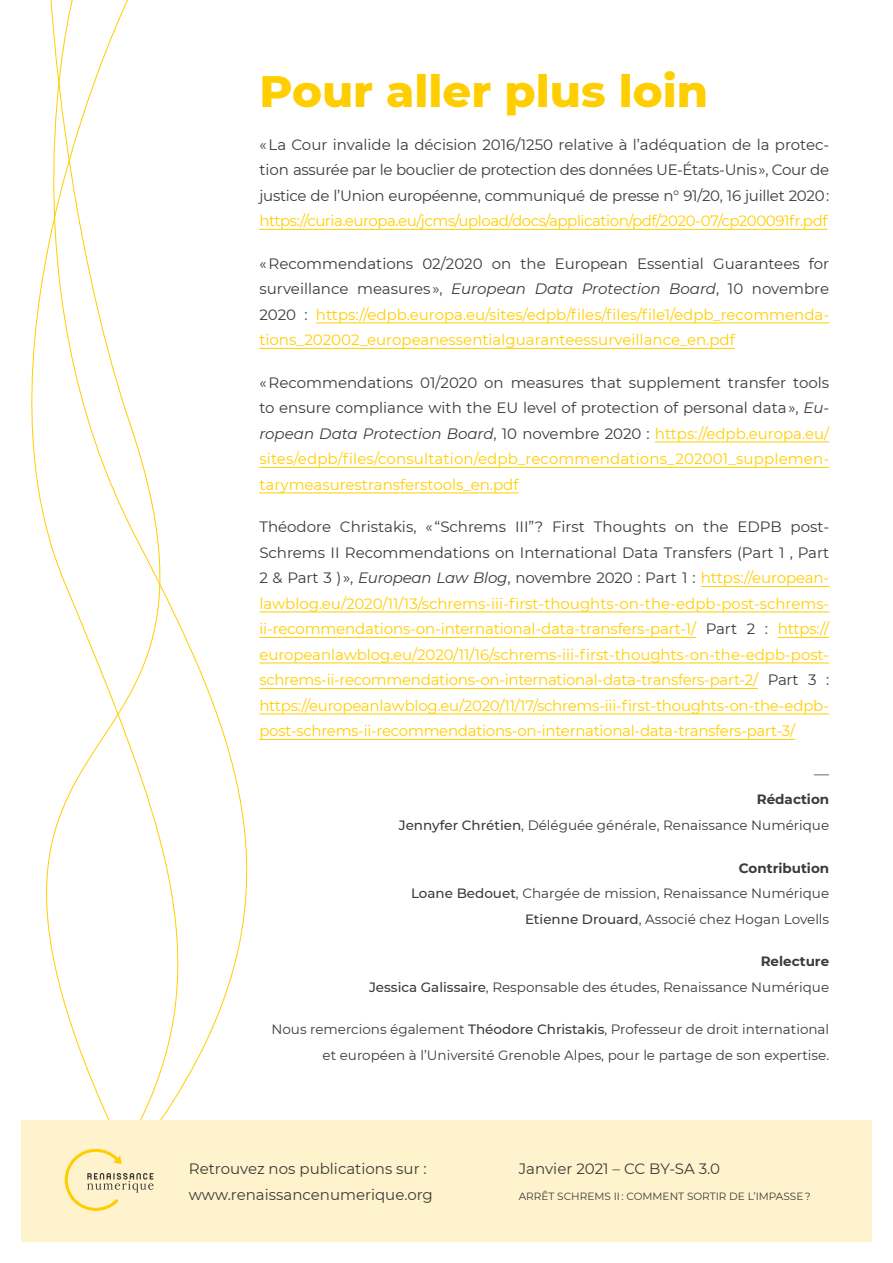
<style>
.page{position:relative;width:893px;height:1263px;background:#fff}
.page>*{position:absolute;margin:0;border:0;box-sizing:border-box;transform-origin:0 0}
.t1{font:800 45px "Montserrat";color:#ffce00}
.t2{font:15px/25.5px "Montserrat";letter-spacing:-.02em;color:#ffce00;text-align:justify}
.t3{font:15px/25.5px "Montserrat";color:#3d3a37;text-align:justify}
.t4{font:13.5px/25.5px "Montserrat";color:#3d3a37;text-align:right}
.t5{font:10.5px "Montserrat";color:#3d3a37}
.s1{color:#3d3a37}
.s2{font-style:italic;color:#3d3a37}
.s3{font-style:italic}
.s4{color:#ffce00}
.s5{font-weight:700}
.s6{font-weight:500}
</style>
<div class="page">
<svg style="left:31px;top:0;width:190px;height:1120px"></svg>
<hr style="left:259px;top:229px;width:568px;height:1px;background:#ffce00">
<hr style="left:316px;top:322px;width:513px;height:1px;background:#ffce00">
<hr style="left:259px;top:348px;width:476px;height:1px;background:#ffce00">
<hr style="left:655px;top:441px;width:174px;height:1px;background:#ffce00">
<hr style="left:259px;top:467px;width:570px;height:1px;background:#ffce00">
<hr style="left:259px;top:492px;width:259px;height:1px;background:#ffce00">
<hr style="left:701px;top:586px;width:128px;height:1px;background:#ffce00">
<hr style="left:259px;top:611px;width:570px;height:1px;background:#ffce00">
<hr style="left:259px;top:637px;width:437px;height:1px;background:#ffce00">
<hr style="left:778px;top:637px;width:51px;height:1px;background:#ffce00">
<hr style="left:259px;top:662px;width:570px;height:1px;background:#ffce00">
<hr style="left:259px;top:688px;width:499px;height:1px;background:#ffce00">
<hr style="left:259px;top:713px;width:570px;height:1px;background:#ffce00">
<hr style="left:259px;top:739px;width:536px;height:1px;background:#ffce00">
<div style="left:21px;top:1120px;width:851px;height:122px;background:#fff3ce"></div>
<svg style="left:65px;top:1148px;width:89px;height:63px"></svg>
<h1 class="t1" style="left:259px;top:58px;width:450px">Pour aller plus loin</h1>
<p class="t3" style="left:259px;top:131px;width:571px">« La Cour invalide la décision 2016/1250 relative à l’adéquation de la protec&shy;tion assurée par le bouclier de protection des données UE-États-Unis », Cour de justice de l’Union européenne, communiqué de presse n° 91/20, 16 juillet 2020 :</p>
<p class="t2" style="left:259px;top:208px;width:570px">https://curia.europa.eu/jcms/upload/docs/application/pdf/2020-07/cp200091fr.pdf</p>
<p class="t2" style="left:259px;top:250px;width:571px"><span class="s1">« Recommendations 02/2020 on the European Essential Guarantees for surveillance measures »,</span> <span class="s2">European Data Protection Board</span><span class="s1">, 10 novembre 2020 :</span> https://edpb.europa.eu/sites/edpb/files/files/file1/edpb_recommenda&shy;tions_202002_europeanessentialguaranteessurveillance_en.pdf</p>
<p class="t3" style="left:259px;top:369px;width:571px">« Recommendations 01/2020 on measures that supplement transfer tools to ensure compliance with the EU level of protection of personal data », <span class="s3">Eu&shy;ropean Data Protection Board</span>, 10 novembre 2020 : <span class="s4">https://edpb.europa.eu/ sites/edpb/files/consultation/edpb_recommendations_202001_supplemen&shy;tarymeasurestransferstools_en.pdf</span></p>
<p class="t2" style="left:259px;top:514px;width:571px"><span class="s1">Théodore Christakis, « “Schrems III”? First Thoughts on the EDPB post-Schrems II Recommendations on International Data Transfers (Part 1 , Part 2 &amp; Part 3 ) »,</span> <span class="s2">European Law Blog</span><span class="s1">, novembre 2020 : Part 1 :</span> https://european&shy;lawblog.eu/2020/11/13/schrems-iii-first-thoughts-on-the-edpb-post-schrems&shy;ii-recommendations-on-international-data-transfers-part-1/ <span class="s1">Part 2 :</span> https:// europeanlawblog.eu/2020/11/16/schrems-iii-first-thoughts-on-the-edpb-post&shy;schrems-ii-recommendations-on-international-data-transfers-part-2/ <span class="s1">Part 3 : </span>https://europeanlawblog.eu/2020/11/17/schrems-iii-first-thoughts-on-the-edpb&shy;post-schrems-ii-recommendations-on-international-data-transfers-part-3/</p>
<p class="t3" style="left:814px;top:760px;width:16px">—</p>
<p class="t4" style="left:399px;top:786px;width:432px"><span class="s5">Rédaction<br></span><span class="s6">Jennyfer Chrétien</span>, Déléguée générale, Renaissance Numérique</p>
<p class="t4" style="left:411px;top:854px;width:420px"><span class="s5">Contribution<br></span><span class="s6">Loane Bedouet</span>, Chargée de mission, Renaissance Numérique<br><span class="s6">Etienne Drouard</span>, Associé chez Hogan Lovells</p>
<p class="t4" style="left:369px;top:948px;width:462px"><span class="s5">Relecture<br></span><span class="s6">Jessica Galissaire</span>, Responsable des études, Renaissance Numérique</p>
<p class="t4" style="left:271px;top:1016px;width:559px">Nous remercions également <span class="s6">Théodore Christakis</span>, Professeur de droit international et européen à l’Université Grenoble Alpes, pour le partage de son expertise.</p>
<p class="t3" style="left:189px;top:1156px;width:246px">Retrouvez nos publications sur : www.renaissancenumerique.org</p>
<p class="t3" style="left:519px;top:1155px;width:203px">Janvier 2021 – CC BY-SA 3.0</p>
<p class="t5" style="left:519px;top:1189px;width:293px">ARRÊT SCHREMS II : COMMENT SORTIR DE L’IMPASSE ?</p>
</div>
